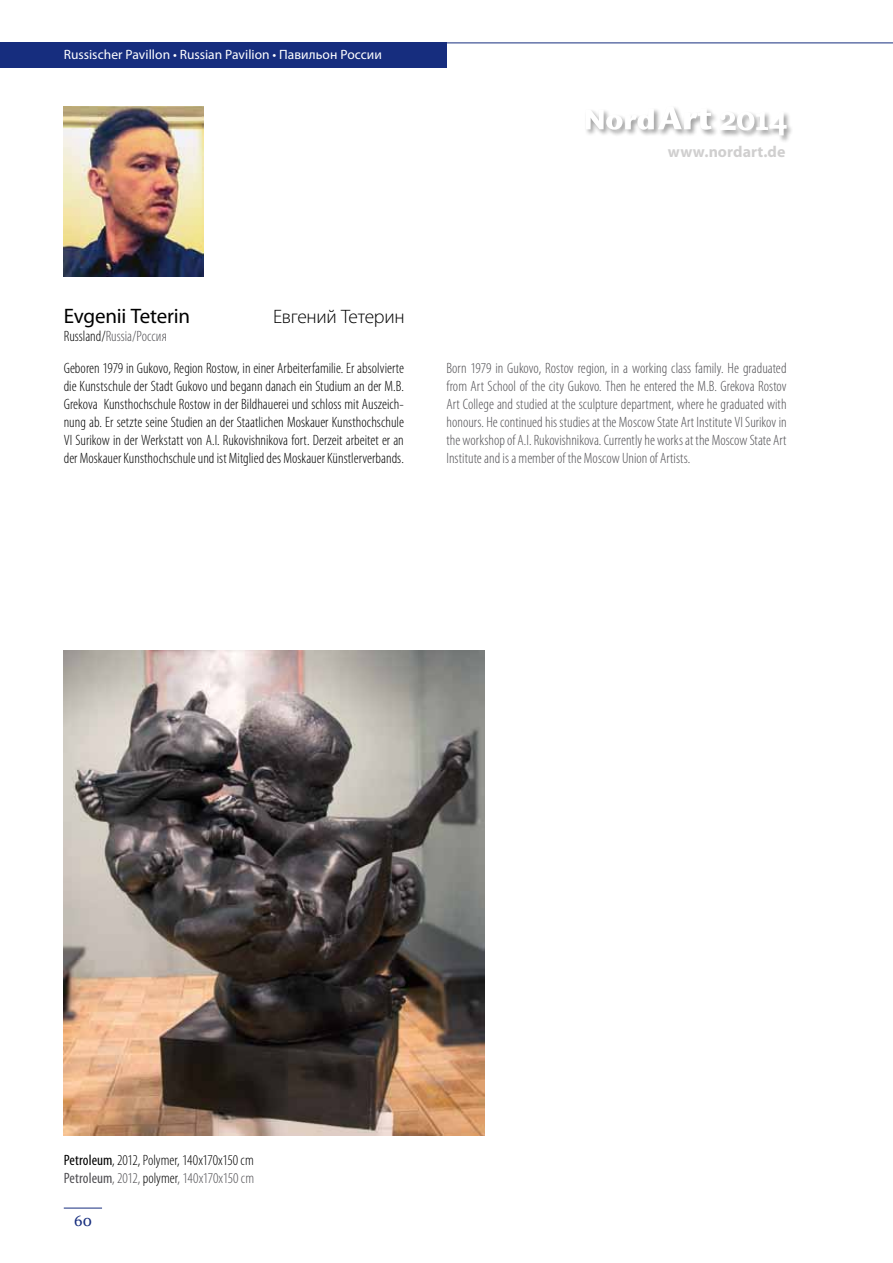
<style>
.page{position:relative;width:893px;height:1263px;background:#fff}
.page>*{position:absolute;margin:0;border:0;box-sizing:border-box;transform-origin:0 0}
.t1{font:21px "Myriad Pro";letter-spacing:-.01em;color:#000}
.t2{font:300 19.5px "Myriad Pro";letter-spacing:-.015em;color:#000}
.t3{font:700 15.9px "Myriad Pro";letter-spacing:.005em;color:#d0cfcf}
.t4{font:300 condensed 15px/18px "Myriad Pro";color:#000}
.t5{font:300 condensed 15px/18px "Myriad Pro";color:#504f53;text-align:justify}
.t6{font:15px "Georgia";color:#162d7e}
.t7{font:13.5px "Myriad Pro";color:#fff}
.s1{color:#504f53}
.s2{font-weight:400}
.s3{font-weight:400;color:#504f53}
</style>
<div class="page">
<div style="left:0;top:43px;width:446px;height:25px;background:#162d7e"></div>
<hr style="left:446px;top:43px;width:447px;height:1px;background:#162d7e">
<hr style="left:64px;top:1208px;width:38px;height:1px;background:#162d7e">
<div style="left:584px;top:107px;width:77px;height:30px;background:#000;opacity:.75"></div>
<div style="left:656px;top:105px;width:63px;height:32px;background:#000;opacity:.75"></div>
<svg style="left:586px;top:106px;width:126px;height:24px"></svg>
<div style="left:718px;top:111px;width:76px;height:32px;background:#000;opacity:.75"></div>
<svg style="left:719px;top:111px;width:68px;height:25px"></svg>
<img style="left:64px;top:106px;width:140px;height:170px">
<img style="left:64px;top:651px;width:420px;height:485px">
<p class="t7" style="left:64px;top:46px;width:320px">Russischer Pavillon • Russian Pavilion • Павильон России</p>
<p class="t3" style="left:668px;top:142px;width:119px">www.nordart.de</p>
<h1 class="t1" style="left:64px;top:303px;width:128px">Evgenii Teterin</h1>
<h2 class="t2" style="left:273px;top:305px;width:133px">Евгений Тетерин</h2>
<p class="t4" style="left:64px;top:321px;width:342px;line-height:31.5px">Russland/<span class="s1">Russia/Россия<br></span>Geboren 1979 in Gukovo, Region Rostow, in einer Arbeiterfamilie. Er absolvierte</p>
<p class="t4" style="left:64px;top:377px;width:342px;text-align:justify">die Kunstschule der Stadt Gukovo und begann danach ein Studium an der M.B.<br>Grekova Kunsthochschule Rostow in der Bildhauerei und schloss mit Auszeich&shy;nung ab. Er setzte seine Studien an der Staatlichen Moskauer Kunsthochschule VI Surikow in der Werkstatt von A.I. Rukovishnikova fort. Derzeit arbeitet er an der Moskauer Kunsthochschule und ist Mitglied des Moskauer Künstlerverbands.</p>
<p class="t5" style="left:446px;top:359px;width:342px">Born 1979 in Gukovo, Rostov region, in a working class family. He graduated from Art School of the city Gukovo. Then he entered the M.B. Grekova Rostov Art College and studied at the sculpture department, where he graduated with honours. He continued his studies at the Moscow State Art Institute VI Surikov in the workshop of A.I. Rukovishnikova. Currently he works at the Moscow State Art Institute and is a member of the Moscow Union of Artists.</p>
<p class="t4" style="left:64px;top:1151px;width:192px"><span class="s2">Petroleum</span>, 2012, Polymer, 140x170x150 cm<br><span class="s3">Petroleum</span><span class="s1">, 2012,</span> polymer<span class="s1">, 140x170x150 cm</span></p>
<p class="t6" style="left:74px;top:1210px;width:19px">60</p>
</div>
